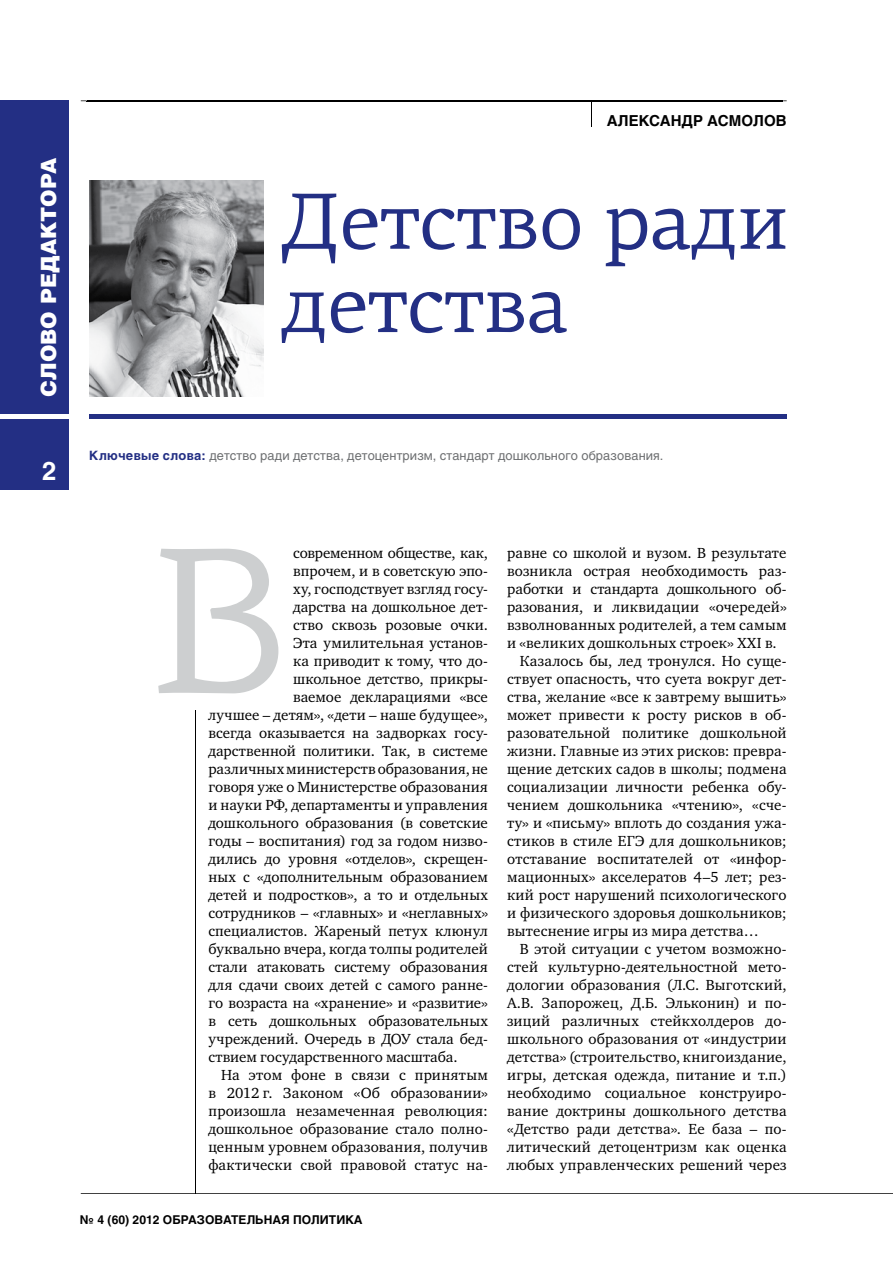
<style>
.page{position:relative;width:893px;height:1263px;background:#fff}
.page>*{position:absolute;margin:0;border:0;box-sizing:border-box;transform-origin:0 0}
.t1{font:210px "PF Centro Serif Pro";color:#cdcfd0}
.t2{font:80.25px/83.2px "PF Centro Serif Pro";color:#232f84}
.t3{font:700 25.5px "Helios";color:#fff}
.t4{font:900 21px "Helios";color:#fff}
.t5{font:15px "Charter C";letter-spacing:.01em;color:#000}
.t6{font:15px "Charter C";letter-spacing:-.01em;color:#000}
.t7{font:700 15px "Helios";color:#000}
.t8{font:12.75px "Helios";letter-spacing:.01em;color:#6d6f71}
.t9{font:700 12px "Helios";color:#000}
.s1{font-weight:700;color:#232f84}
</style>
<div class="page">
<div style="left:0;top:100px;width:68px;height:390px;background:#232f84"></div>
<div style="left:0;top:414px;width:75px;height:5px;background:#fff"></div>
<hr style="left:195px;top:710px;width:1px;height:483px;background:#000">
<svg style="left:81px;top:1193px;width:812px;height:1px"></svg>
<svg style="left:81px;top:100px;width:706px;height:27px"></svg>
<hr style="left:89px;top:414px;width:698px;height:4px;background:#232f84">
<img style="left:89px;top:180px;width:175px;height:217px">
<h3 class="t4" style="left:35px;top:397px;width:240px;rotate:-90deg">СЛОВО РЕДАКТОРА</h3>
<h3 class="t3" style="left:42px;top:456px;width:16px">2</h3>
<p class="t7" style="left:607px;top:112px;width:181px">АЛЕКСАНДР АСМОЛОВ</p>
<h2 class="t2" style="left:281px;top:180px;width:509px">Детство ради детства</h2>
<p class="t8" style="left:89px;top:448px;width:575px"><span class="s1">Ключевые слова:</span> детство ради детства, детоцентризм, стандарт дошкольного образования.</p>
<p class="t6" style="left:293px;top:545px;width:196px">современном обществе, как,</p>
<p class="t5" style="left:293px;top:563px;width:196px">впрочем, и в советскую эпо-</p>
<p class="t5" style="left:293px;top:581px;width:196px">ху, господствует взгляд госу-</p>
<p class="t5" style="left:293px;top:599px;width:196px">дарства на дошкольное дет-</p>
<p class="t5" style="left:293px;top:617px;width:196px">ство сквозь розовые очки.</p>
<p class="t5" style="left:293px;top:635px;width:196px">Эта умилительная установ-</p>
<p class="t5" style="left:293px;top:653px;width:196px">ка приводит к тому, что до-</p>
<p class="t5" style="left:293px;top:671px;width:196px">школьное детство, прикры-</p>
<p class="t5" style="left:293px;top:689px;width:196px">ваемое декларациями «все</p>
<p class="t5" style="left:208px;top:707px;width:281px">лучшее – детям», «дети – наше будущее»,</p>
<p class="t5" style="left:208px;top:725px;width:281px">всегда оказывается на задворках госу-</p>
<p class="t5" style="left:208px;top:743px;width:281px">дарственной политики. Так, в системе</p>
<p class="t5" style="left:208px;top:761px;width:281px">различных министерств образования, не</p>
<p class="t5" style="left:208px;top:779px;width:281px">говоря уже о Министерстве образования</p>
<p class="t5" style="left:208px;top:797px;width:281px">и науки РФ, департаменты и управления</p>
<p class="t5" style="left:208px;top:815px;width:281px">дошкольного образования (в советские</p>
<p class="t5" style="left:208px;top:833px;width:281px">годы – воспитания) год за годом низво-</p>
<p class="t5" style="left:208px;top:851px;width:281px">дились до уровня «отделов», скрещен-</p>
<p class="t5" style="left:208px;top:869px;width:281px">ных с «дополнительным образованием</p>
<p class="t5" style="left:208px;top:887px;width:281px">детей и подростков», а то и отдельных</p>
<p class="t5" style="left:208px;top:905px;width:281px">сотрудников – «главных» и «неглавных»</p>
<p class="t5" style="left:208px;top:923px;width:281px">специалистов. Жареный петух клюнул</p>
<p class="t5" style="left:208px;top:941px;width:281px">буквально вчера, когда толпы родителей</p>
<p class="t5" style="left:208px;top:959px;width:281px">стали атаковать систему образования</p>
<p class="t5" style="left:208px;top:977px;width:281px">для сдачи своих детей с самого ранне-</p>
<p class="t5" style="left:208px;top:995px;width:281px">го возраста на «хранение» и «развитие»</p>
<p class="t5" style="left:208px;top:1013px;width:281px">в сеть дошкольных образовательных</p>
<p class="t5" style="left:208px;top:1031px;width:281px">учреждений. Очередь в ДОУ стала бед-</p>
<p class="t5" style="left:208px;top:1049px;width:251px">ствием государственного масштаба.</p>
<p class="t5" style="left:221px;top:1067px;width:268px">На этом фоне в связи с принятым</p>
<p class="t5" style="left:208px;top:1085px;width:281px">в 2012 г. Законом «Об образовании»</p>
<p class="t5" style="left:208px;top:1103px;width:281px">произошла незамеченная революция:</p>
<p class="t5" style="left:208px;top:1121px;width:281px">дошкольное образование стало полно-</p>
<p class="t5" style="left:208px;top:1139px;width:281px">ценным уровнем образования, получив</p>
<p class="t5" style="left:208px;top:1157px;width:281px">фактически свой правовой статус на-</p>
<h1 class="t1" style="left:151px;top:496px;width:139px">В</h1>
<p class="t9" style="left:80px;top:1213px;width:284px">№ 4 (60) 2012 ОБРАЗОВАТЕЛЬНАЯ ПОЛИТИКА</p>
<p class="t5" style="left:507px;top:545px;width:281px">равне со школой и вузом. В результате</p>
<p class="t5" style="left:507px;top:563px;width:281px">возникла острая необходимость раз-</p>
<p class="t5" style="left:507px;top:581px;width:281px">работки и стандарта дошкольного об-</p>
<p class="t5" style="left:507px;top:599px;width:281px">разования, и ликвидации «очередей»</p>
<p class="t5" style="left:507px;top:617px;width:281px">взволнованных родителей, а тем самым</p>
<p class="t5" style="left:507px;top:635px;width:271px">и «великих дошкольных строек» XXI в.</p>
<p class="t5" style="left:520px;top:653px;width:268px">Казалось бы, лед тронулся. Но суще-</p>
<p class="t5" style="left:507px;top:671px;width:281px">ствует опасность, что суета вокруг дет-</p>
<p class="t5" style="left:507px;top:689px;width:281px">ства, желание «все к завтрему вышить»</p>
<p class="t5" style="left:507px;top:707px;width:281px">может привести к росту рисков в об-</p>
<p class="t5" style="left:507px;top:725px;width:281px">разовательной политике дошкольной</p>
<p class="t5" style="left:507px;top:743px;width:281px">жизни. Главные из этих рисков: превра-</p>
<p class="t5" style="left:507px;top:761px;width:281px">щение детских садов в школы; подмена</p>
<p class="t5" style="left:507px;top:779px;width:281px">социализации личности ребенка обу-</p>
<p class="t5" style="left:507px;top:797px;width:281px">чением дошкольника «чтению», «сче-</p>
<p class="t5" style="left:507px;top:815px;width:281px">ту» и «письму» вплоть до создания ужа-</p>
<p class="t5" style="left:507px;top:833px;width:281px">стиков в стиле ЕГЭ для дошкольников;</p>
<p class="t5" style="left:507px;top:851px;width:281px">отставание воспитателей от «инфор-</p>
<p class="t5" style="left:507px;top:869px;width:281px">мационных» акселератов 4–5 лет; рез-</p>
<p class="t5" style="left:507px;top:887px;width:281px">кий рост нарушений психологического</p>
<p class="t5" style="left:507px;top:905px;width:281px">и физического здоровья дошкольников;</p>
<p class="t5" style="left:507px;top:923px;width:253px">вытеснение игры из мира детства…</p>
<p class="t5" style="left:520px;top:941px;width:268px">В этой ситуации с учетом возможно-</p>
<p class="t5" style="left:507px;top:959px;width:281px">стей культурно-деятельностной мето-</p>
<p class="t5" style="left:507px;top:977px;width:281px">дологии образования (Л.С. Выготский,</p>
<p class="t5" style="left:507px;top:995px;width:281px">А.В. Запорожец, Д.Б. Эльконин) и по-</p>
<p class="t5" style="left:507px;top:1013px;width:281px">зиций различных стейкхолдеров до-</p>
<p class="t5" style="left:507px;top:1031px;width:281px">школьного образования от «индустрии</p>
<p class="t5" style="left:507px;top:1049px;width:281px">детства» (строительство, книгоиздание,</p>
<p class="t5" style="left:507px;top:1067px;width:281px">игры, детская одежда, питание и т.п.)</p>
<p class="t5" style="left:507px;top:1085px;width:281px">необходимо социальное конструиро-</p>
<p class="t5" style="left:507px;top:1103px;width:281px">вание доктрины дошкольного детства</p>
<p class="t5" style="left:507px;top:1121px;width:281px">«Детство ради детства». Ее база – по-</p>
<p class="t5" style="left:507px;top:1139px;width:281px">литический детоцентризм как оценка</p>
<p class="t5" style="left:507px;top:1157px;width:281px">любых управленческих решений через</p>
</div>
